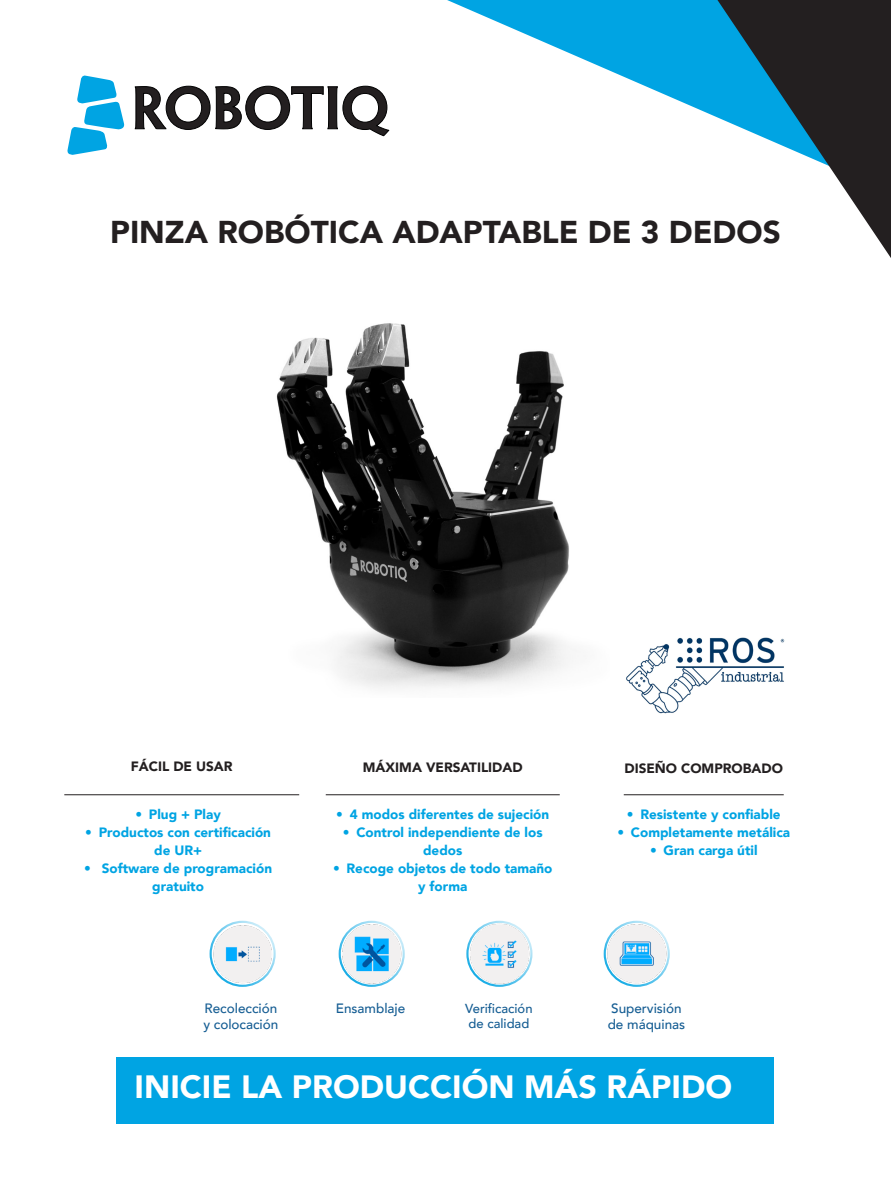
<style>
.page{position:relative;width:891px;height:1188px;background:#fff}
.page>*{position:absolute;margin:0;border:0;box-sizing:border-box;transform-origin:0 0}
.t1{font:900 32.25px "Avenir";color:#fff}
.t2{font:900 31.5px "Avenir";color:#231f20}
.t3{font:900 13.5px/18px "Avenir";color:#00a4e3;text-align:center}
.t4{font:500 13.5px/16.2px "Avenir";color:#155d93}
.t5{font:900 13.5px "Avenir";color:#231f20}
.t6{font:500 13.05px/15.6px "Avenir";color:#155d93}
</style>
<div class="page">
<svg style="left:383px;top:0;width:272px;height:137px"></svg>
<svg style="left:655px;top:0;width:236px;height:258px"></svg>
<svg style="left:135px;top:86px;width:254px;height:50px"></svg>
<svg style="left:67px;top:75px;width:58px;height:80px"></svg>
<hr style="left:64px;top:794px;width:235px;height:1px;background:#231f20">
<hr style="left:326px;top:794px;width:234px;height:1px;background:#231f20">
<hr style="left:624px;top:794px;width:160px;height:1px;background:#231f20">
<div style="left:117px;top:1057px;width:657px;height:67px;background:#00a4e3"></div>
<img style="left:276px;top:323px;width:293px;height:366px">
<img style="left:210px;top:920px;width:66px;height:67px">
<img style="left:603px;top:920px;width:67px;height:67px">
<img style="left:466px;top:920px;width:67px;height:67px">
<img style="left:338px;top:920px;width:67px;height:67px">
<img style="left:626px;top:637px;width:159px;height:77px">
<p class="t2" style="left:110px;top:205px;width:672px">PINZA ROBÓTICA ADAPTABLE DE 3 DEDOS</p>
<p class="t5" style="left:131px;top:755px;width:103px">FÁCIL DE USAR</p>
<p class="t3" style="left:135px;top:805px;width:87px">• Plug + Play</p>
<p class="t3" style="left:85px;top:823px;width:187px">• Productos con certificación de UR+</p>
<p class="t3" style="left:84px;top:859px;width:189px">• Software de programación gratuito</p>
<p class="t5" style="left:363px;top:756px;width:161px">MÁXIMA VERSATILIDAD</p>
<p class="t5" style="left:624px;top:757px;width:160px">DISEÑO COMPROBADO</p>
<p class="t3" style="left:336px;top:805px;width:214px">• 4 modos diferentes de sujeción</p>
<p class="t3" style="left:343px;top:823px;width:201px">• Control independiente de los dedos</p>
<p class="t3" style="left:333px;top:859px;width:221px">• Recoge objetos de todo tamaño y forma</p>
<p class="t3" style="left:627px;top:805px;width:155px">• Resistente y confiable</p>
<p class="t3" style="left:617px;top:823px;width:174px">• Completamente metálica</p>
<p class="t3" style="left:650px;top:841px;width:109px">• Gran carga útil</p>
<p class="t6" style="left:465px;top:1000px;width:69px">Verificación de calidad</p>
<p class="t4" style="left:203px;top:1000px;width:77px">Recolección y colocación</p>
<p class="t4" style="left:608px;top:1000px;width:79px">Supervisión de máquinas</p>
<p class="t4" style="left:336px;top:1000px;width:71px">Ensamblaje</p>
<p class="t1" style="left:135px;top:1059px;width:599px">INICIE LA PRODUCCIÓN MÁS RÁPIDO</p>
</div>
